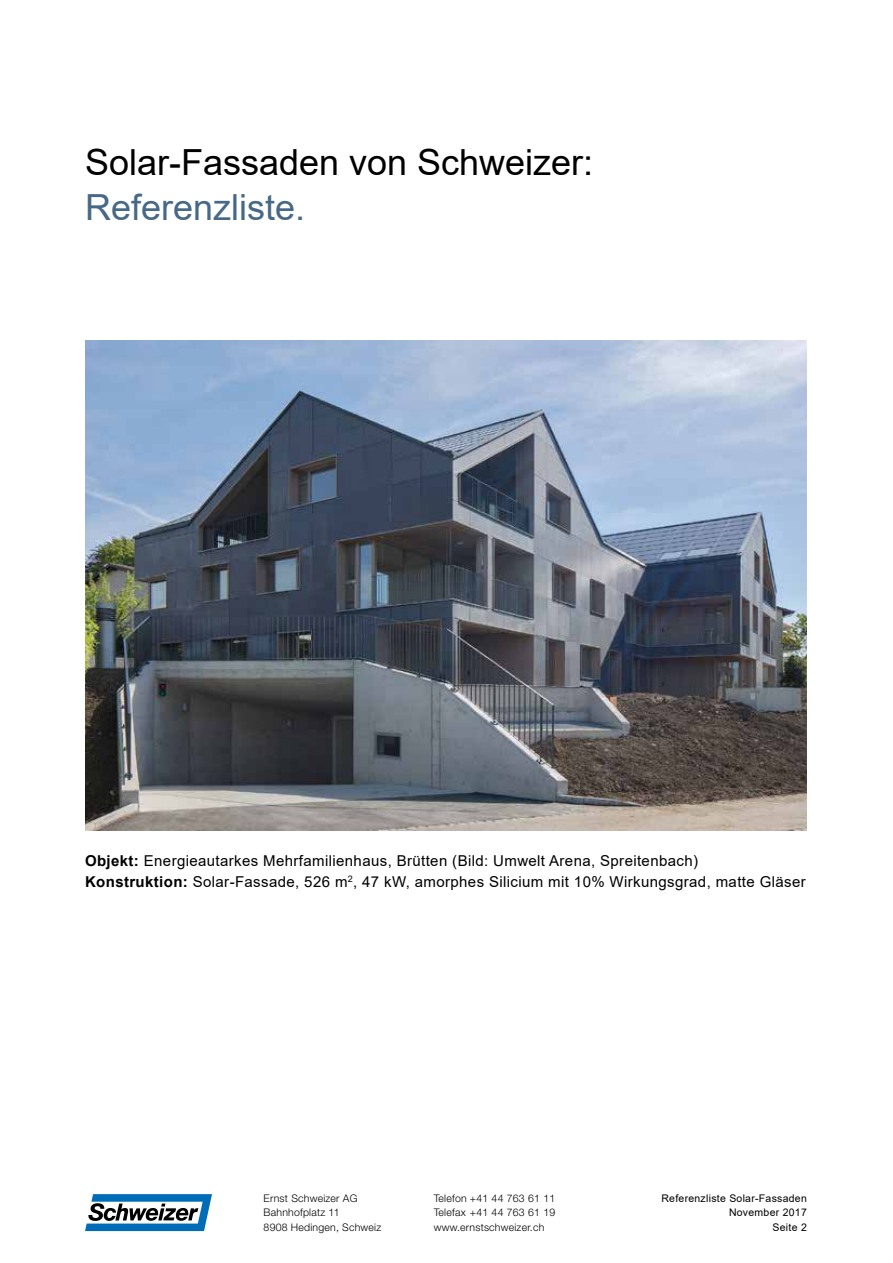
<style>
.page{position:relative;width:893px;height:1263px;background:#fff}
.page>*{position:absolute;margin:0;border:0;box-sizing:border-box;transform-origin:0 0}
.t1{font:36px "Arial";color:#000}
.t2{font:36px "Arial";color:#476886}
.t3{font:15px/21px "Arial";letter-spacing:.025em;color:#000}
.t4{font:300 10.5px/14.7px "Helvetica Neue LT Std";letter-spacing:.02em;color:#000}
.t5{font:10.5px/14.7px "Arial";letter-spacing:.025em;color:#000;text-align:right}
.s1{font-weight:700}
</style>
<div class="page">
<img style="left:85px;top:340px;width:722px;height:490px">
<svg style="left:85px;top:1194px;width:127px;height:37px"></svg>
<h1 class="t1" style="left:85px;top:138px;width:510px">Solar-Fassaden von Schweizer:</h1>
<h1 class="t2" style="left:85px;top:183px;width:222px">Referenzliste.</h1>
<p class="t3" style="left:85px;top:850px;width:722px"><span class="s1">Objekt:</span> Energieautarkes Mehrfamilienhaus, Brütten (Bild: Umwelt Arena, Spreitenbach)<br><span class="s1">Konstruktion:</span> Solar-Fassade, 526 m<sup>2</sup>, 47 kW, amorphes Silicium mit 10% Wirkungsgrad, matte Gläser</p>
<p class="t4" style="left:264px;top:1190px;width:119px">Ernst Schweizer AG<br>Bahnhofplatz 11<br>8908 Hedingen, Schweiz</p>
<p class="t4" style="left:434px;top:1190px;width:123px;text-align:justify">Telefon +41 44 763 61 11<br>Telefax +41 44 763 61 19 www.ernstschweizer.ch</p>
<p class="t5" style="left:661px;top:1191px;width:147px">Referenzliste Solar-Fassaden<br>November 2017<br>Seite 2</p>
</div>
